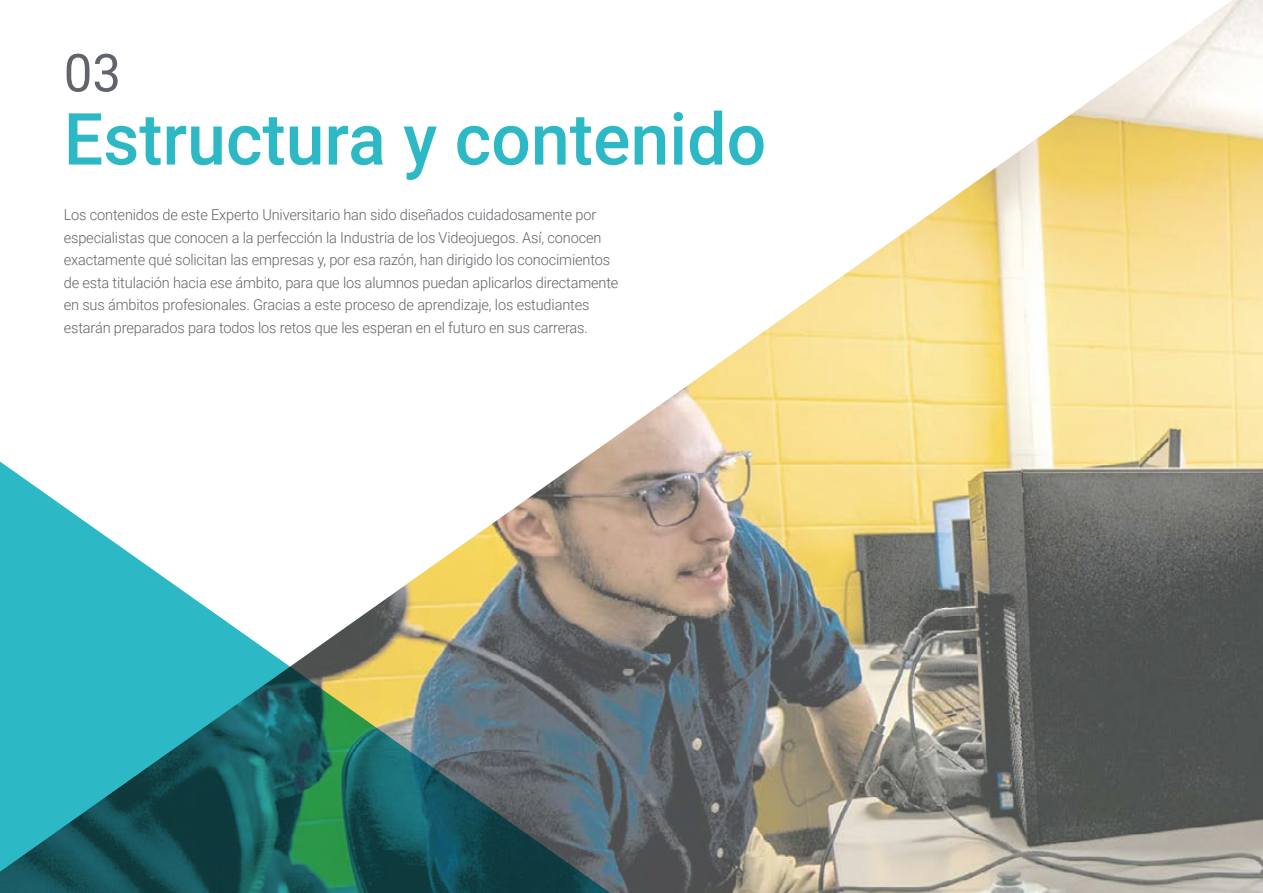
<style>
.page{position:relative;width:1263px;height:893px;background:#fff}
.page>*{position:absolute;margin:0;border:0;box-sizing:border-box;transform-origin:0 0}
.t1{font:500 72px "Roboto";color:#2db8c5}
.t2{font:52.5px "Roboto";color:#61646a}
.t3{font:300 15px/22.5px "Roboto";letter-spacing:-.01em;color:#61646a}
</style>
<div class="page">
<img style="left:602px;top:0;width:661px;height:893px">
<svg style="left:0;top:446px;width:640px;height:447px"></svg>
<h2 class="t2" style="left:64px;top:36px;width:59px">03</h2>
<h1 class="t1" style="left:64px;top:89px;width:704px">Estructura y contenido</h1>
<p class="t3" style="left:64px;top:203px;width:556px">Los contenidos de este Experto Universitario han sido diseñados cuidadosamente por especialistas que conocen a la perfección la Industria de los Videojuegos. Así, conocen exactamente qué solicitan las empresas y, por esa razón, han dirigido los conocimientos de esta titulación hacia ese ámbito, para que los alumnos puedan aplicarlos directamente en sus ámbitos profesionales. Gracias a este proceso de aprendizaje, los estudiantes estarán preparados para todos los retos que les esperan en el futuro en sus carreras.</p>
</div>
